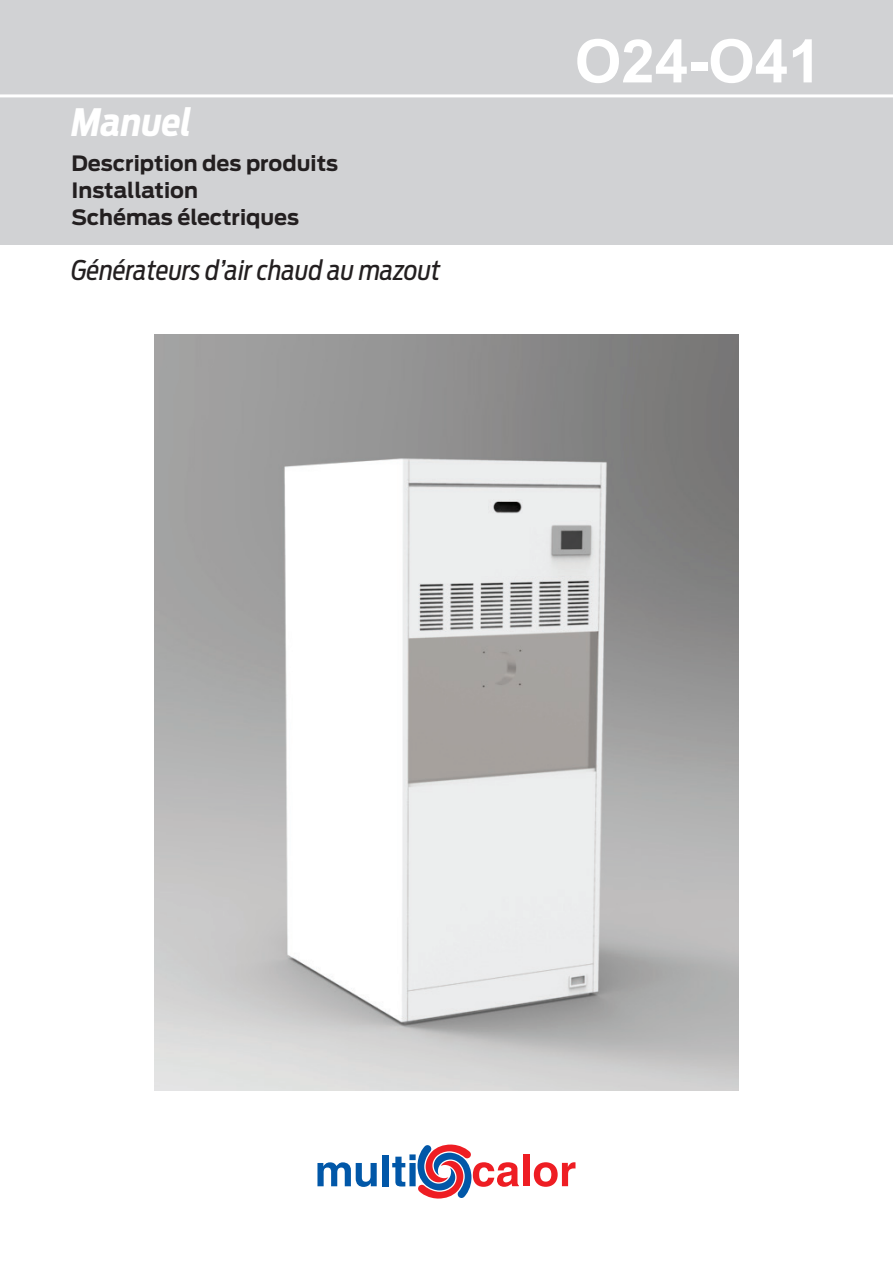
<style>
.page{position:relative;width:893px;height:1263px;background:#fff}
.page>*{position:absolute;margin:0;border:0;box-sizing:border-box;transform-origin:0 0}
.t1{font:700 60px "Arial";color:#fff}
.t2{font:italic 700 37.5px "Antenna Cond";color:#fff}
.t3{font:italic 27px "Antenna Cond";color:#231f20}
.t4{font:700 21px/27px "Antenna";color:#231f20}
</style>
<div class="page">
<div style="left:0;top:0;width:893px;height:244px;background:#d1d2d4"></div>
<hr style="left:0;top:94px;width:893px;height:3px;background:#fff">
<svg style="left:317px;top:1162px;width:60px;height:25px"></svg>
<div style="left:383px;top:1155px;width:6px;height:31px;background:#0157a8"></div>
<svg style="left:392px;top:1144px;width:127px;height:54px"></svg>
<div style="left:523px;top:1154px;width:6px;height:32px;background:#ee1d23"></div>
<svg style="left:534px;top:1162px;width:41px;height:25px"></svg>
<img style="left:155px;top:334px;width:583px;height:756px">
<h2 class="t2" style="left:71px;top:100px;width:122px">Manuel</h2>
<p class="t4" style="left:71px;top:150px;width:268px">Description des produits<br>Installation<br>Schémas électriques</p>
<p class="t3" style="left:71px;top:254px;width:371px">Générateurs d’air chaud au mazout</p>
<h1 class="t1" style="left:575px;top:19px;width:248px">O24-O41</h1>
</div>
